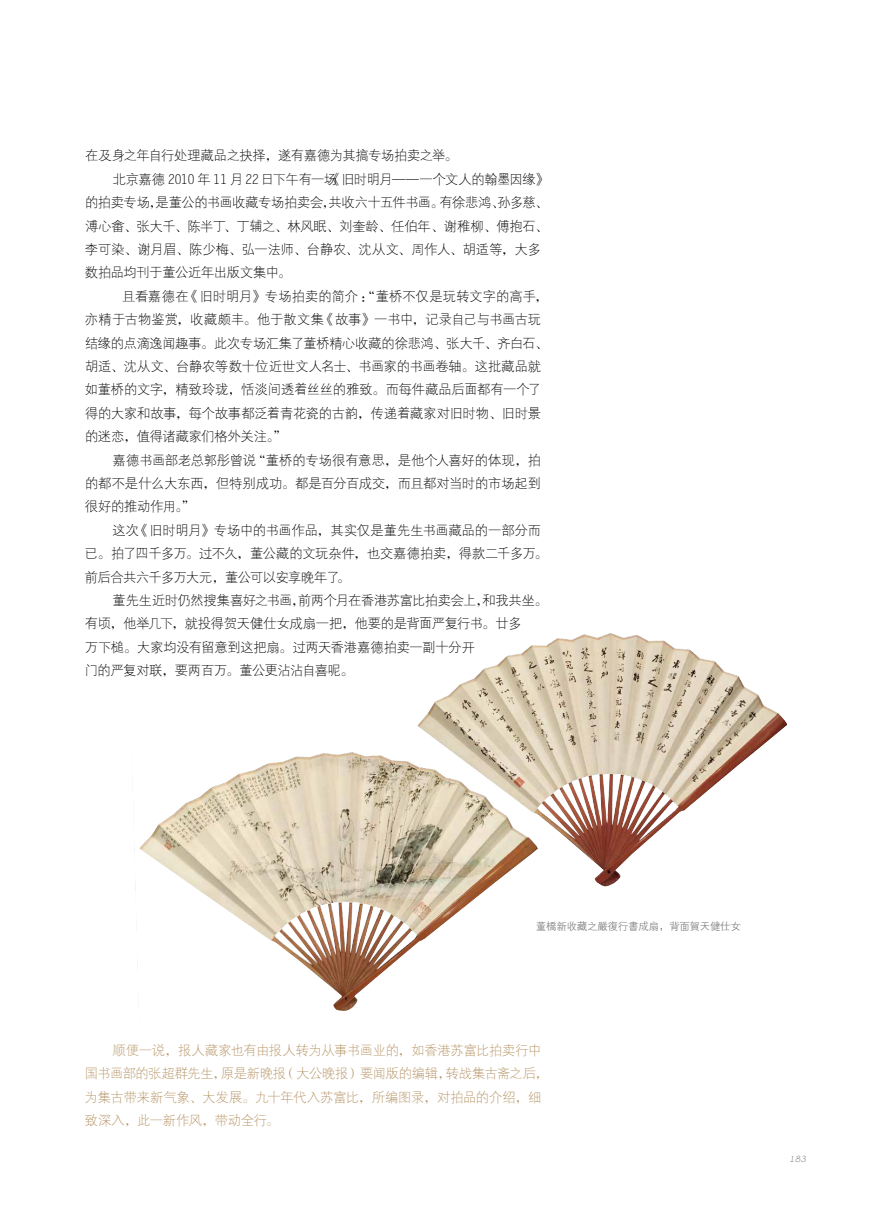
<style>
.page{position:relative;width:872px;height:1212px;background:#fff}
.page>*{position:absolute;margin:0;border:0;box-sizing:border-box;transform-origin:0 0}
.t1{font:13.5px "FZXDXK GBK1 0";letter-spacing:-.02em;color:#000}
.t2{font:13.5px/23.4px "FZXDXK GBK1 0";letter-spacing:-.02em;color:#b49161}
.t3{font:13.5px "FZXDXK GBK1 0";letter-spacing:.005em;color:#000}
.t4{font:13.5px "FZXDXK GBK1 0";letter-spacing:-.04em;color:#000}
.t5{font:10.5px "FZXH1 K GBK1 0";letter-spacing:-.025em;color:#727171}
.t6{font:italic 9px "Champagne&Limousines";color:#727171;scale:1.2 1}
.s1{font-family:"FZBSK GBK1 0"}
</style>
<div class="page">
<img style="left:417px;top:633px;width:371px;height:253px">
<img style="left:135px;top:752px;width:403px;height:259px">
<p class="t1" style="left:85px;top:148px;width:374px">在及身之年自行处理藏品之抉择<span class="s1">，</span>遂有嘉德为其搞专场拍卖之举<span class="s1">。</span></p>
<p class="t1" style="left:113px;top:172px;width:436px">北京嘉德 2010 年 11月 22 日下午有一场<span class="s1">《</span>旧时明月<span class="s1">——</span>一个文人的翰墨因缘<span class="s1">》</span></p>
<p class="t1" style="left:85px;top:195px;width:464px">的拍卖专场<span class="s1">，</span>是董公的书画收藏专场拍卖会<span class="s1">，</span>共收六十五件书画<span class="s1">。</span>有徐悲鸿<span class="s1">、</span>孙多慈<span class="s1">、</span></p>
<p class="t1" style="left:85px;top:219px;width:464px">溥心畬<span class="s1">、</span>张大千<span class="s1">、</span>陈半丁<span class="s1">、</span>丁辅之<span class="s1">、</span>林风眠<span class="s1">、</span>刘奎龄<span class="s1">、</span>任伯年<span class="s1">、</span>谢稚柳<span class="s1">、</span>傅抱石<span class="s1">、</span></p>
<p class="t1" style="left:85px;top:242px;width:457px">李可染<span class="s1">、</span>谢月眉<span class="s1">、</span>陈少梅<span class="s1">、</span>弘一法师<span class="s1">、</span>台静农<span class="s1">、</span>沈从文<span class="s1">、</span>周作人<span class="s1">、</span>胡适等<span class="s1">，</span>大多</p>
<p class="t1" style="left:85px;top:265px;width:207px">数拍品均刊于董公近年出版文集中<span class="s1">。</span></p>
<p class="t3" style="left:122px;top:289px;width:427px">且看嘉德在<span class="s1">《</span>旧时明月<span class="s1">》</span>专场拍卖的简介<span class="s1">：“</span>董桥不仅是玩转文字的高手<span class="s1">，</span></p>
<p class="t1" style="left:85px;top:312px;width:458px">亦精于古物鉴赏<span class="s1">，</span>收藏颇丰<span class="s1">。</span>他于散文集<span class="s1">《</span>故事<span class="s1">》</span>一书中<span class="s1">，</span>记录自己与书画古玩</p>
<p class="t1" style="left:85px;top:336px;width:464px">结缘的点滴逸闻趣事<span class="s1">。</span>此次专场汇集了董桥精心收藏的徐悲鸿<span class="s1">、</span>张大千<span class="s1">、</span>齐白石<span class="s1">、</span></p>
<p class="t1" style="left:85px;top:359px;width:457px">胡适<span class="s1">、</span>沈从文<span class="s1">、</span>台静农等数十位近世文人名士<span class="s1">、</span>书画家的书画卷轴<span class="s1">。</span>这批藏品就</p>
<p class="t1" style="left:85px;top:382px;width:458px">如董桥的文字<span class="s1">，</span>精致玲珑<span class="s1">，</span>恬淡间透着丝丝的雅致<span class="s1">。</span>而每件藏品后面都有一个了</p>
<p class="t1" style="left:85px;top:406px;width:457px">得的大家和故事<span class="s1">，</span>每个故事都泛着青花瓷的古韵<span class="s1">，</span>传递着藏家对旧时物<span class="s1">、</span>旧时景</p>
<p class="t1" style="left:85px;top:429px;width:203px">的迷恋<span class="s1">，</span>值得诸藏家们格外关注<span class="s1">。”</span></p>
<p class="t1" style="left:113px;top:453px;width:430px">嘉德书画部老总郭彤曾说<span class="s1">“</span>董桥的专场很有意思<span class="s1">，</span>是他个人喜好的体现<span class="s1">，</span>拍</p>
<p class="t1" style="left:85px;top:476px;width:457px">的都不是什么大东西<span class="s1">，</span>但特别成功<span class="s1">。</span>都是百分百成交<span class="s1">，</span>而且都对当时的市场起到</p>
<p class="t1" style="left:85px;top:499px;width:112px">很好的推动作用<span class="s1">。”</span></p>
<p class="t1" style="left:113px;top:523px;width:430px">这次<span class="s1">《</span>旧时明月<span class="s1">》</span>专场中的书画作品<span class="s1">，</span>其实仅是董先生书画藏品的一部分而</p>
<p class="t1" style="left:85px;top:546px;width:464px">已<span class="s1">。</span>拍了四千多万<span class="s1">。</span>过不久<span class="s1">，</span>董公藏的文玩杂件<span class="s1">，</span>也交嘉德拍卖<span class="s1">，</span>得款二千多万<span class="s1">。</span></p>
<p class="t4" style="left:85px;top:570px;width:266px">前后合共六千多万大元<span class="s1">，</span>董公可以安享晚年了<span class="s1">。</span></p>
<p class="t1" style="left:113px;top:593px;width:436px">董先生近时仍然搜集喜好之书画<span class="s1">，</span>前两个月在香港苏富比拍卖会上<span class="s1">，</span>和我共坐<span class="s1">。</span></p>
<p class="t1" style="left:85px;top:616px;width:438px">有顷<span class="s1">，</span>他举几下<span class="s1">，</span>就投得贺天健仕女成扇一把<span class="s1">，</span>他要的是背面严复行书<span class="s1">。</span>廿多</p>
<p class="t1" style="left:85px;top:640px;width:391px">万下槌<span class="s1">。</span>大家均没有留意到这把扇<span class="s1">。</span>过两天香港嘉德拍卖一副十分开</p>
<p class="t1" style="left:85px;top:663px;width:270px">门的严复对联<span class="s1">，</span>要两百万<span class="s1">。</span>董公更沾沾自喜呢<span class="s1">。</span></p>
<p class="t5" style="left:536px;top:920px;width:207px">董橋新收藏之嚴復行書成扇，背面賀天健仕女</p>
<p class="t2" style="left:85px;top:1039px;width:464px;text-indent:28px">顺便一说<span class="s1">，</span>报人藏家也有由报人转为从事书画业的<span class="s1">，</span>如香港苏富比拍卖行中国书画部的张超群先生<span class="s1">，</span>原是新晚报<span class="s1">（</span>大公晚报<span class="s1">）</span>要闻版的编辑<span class="s1">，</span>转战集古斋之后<span class="s1">，</span>为集古带来新气象<span class="s1">、</span>大发展<span class="s1">。</span>九十年代入苏富比<span class="s1">，</span>所编图录<span class="s1">，</span>对拍品的介绍<span class="s1">，</span>细致深入<span class="s1">，</span>此一新作风<span class="s1">，</span>带动全行<span class="s1">。</span></p>
<p class="t6" style="left:789px;top:1154px;width:16px">183</p>
</div>
